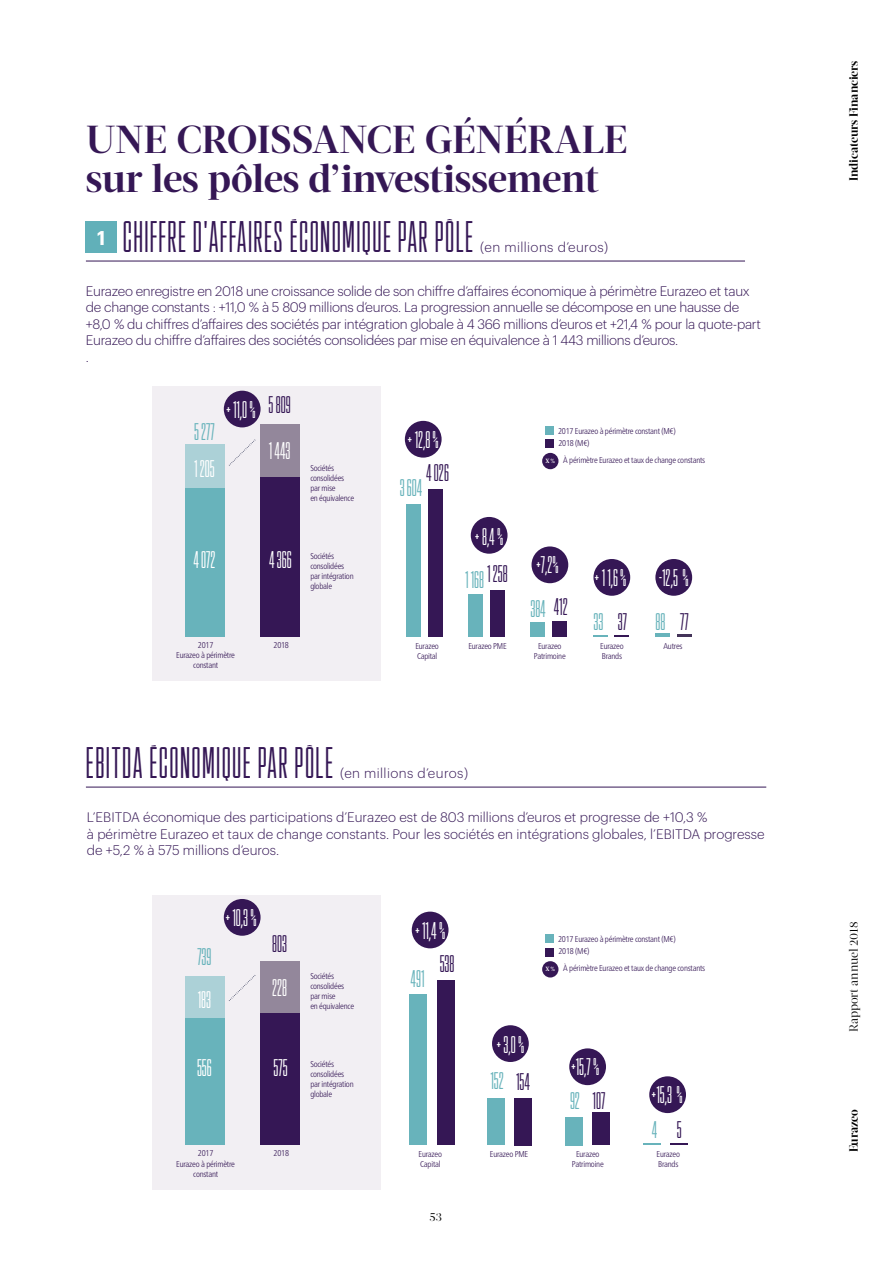
<style>
.page{position:relative;width:893px;height:1263px;background:#fff}
.page>*{position:absolute;margin:0;border:0;box-sizing:border-box;transform-origin:0 0}
.t1{font:43.95px "Plaak 2 Griffon 22 Light";letter-spacing:.03em;color:#351755}
.t2{font:700 39px/39px "Acta Headline";letter-spacing:-.01em;color:#351755}
.t3{font:24px "Plaak 2 Griffon 22 Light";color:#fff}
.t4{font:24px "Plaak 2 Griffon 22 Light";color:#68b3bb}
.t5{font:24px "Plaak 2 Griffon 22 Light";color:#351755}
.t6{font:600 19.5px "Graphik";color:#fff}
.t7{font:300 13.5px/16.5px "Graphik";letter-spacing:-.02em;color:#351755}
.t8{font:300 13.5px/16.5px "Graphik";color:#351755}
.t9{font:300 13.5px "Graphik";letter-spacing:.03em;color:#351755}
.t10{font:700 12px "Acta Display";letter-spacing:-.01em;color:#000}
.t11{font:12px "Acta Display";letter-spacing:-.01em;color:#000}
.t12{font:300 condensed 8.4px/10.1px "Frutiger Neue LTW1 G";letter-spacing:-.025em;color:#351755}
.t13{font:700 6px "Acta";color:#fff}
.s1{color:#351755}
.s2{color:#68b3bb}
</style>
<div class="page">
<hr style="left:86px;top:787px;width:680px;height:1px;background:#351755">
<hr style="left:86px;top:261px;width:659px;height:1px;background:#351755">
<div style="left:86px;top:221px;width:31px;height:31px;background:#61b0b9"></div>
<div style="left:152px;top:386px;width:229px;height:295px;background:#f2eff3"></div>
<div style="left:185px;top:444px;width:39px;height:44px;background:#acd1d7"></div>
<div style="left:261px;top:425px;width:39px;height:52px;background:#93879b"></div>
<div style="left:185px;top:488px;width:39px;height:149px;background:#68b3bb"></div>
<div style="left:261px;top:477px;width:39px;height:160px;background:#351755"></div>
<div style="left:428px;top:489px;width:14px;height:148px;background:#351755"></div>
<div style="left:490px;top:591px;width:14px;height:46px;background:#351755"></div>
<div style="left:553px;top:622px;width:14px;height:15px;background:#351755"></div>
<svg style="left:615px;top:635px;width:14px;height:2px"></svg>
<hr style="left:677px;top:634px;width:14px;height:3px;background:#443459">
<div style="left:406px;top:504px;width:14px;height:133px;background:#68b3bb"></div>
<div style="left:468px;top:594px;width:15px;height:43px;background:#68b3bb"></div>
<div style="left:531px;top:623px;width:14px;height:14px;background:#68b3bb"></div>
<svg style="left:593px;top:636px;width:14px;height:1px"></svg>
<hr style="left:655px;top:633px;width:15px;height:4px;background:#68b3bb">
<div style="left:224px;top:391px;width:37px;height:36px;background:#351755;border-radius:50%"></div>
<div style="left:405px;top:421px;width:37px;height:37px;background:#351755;border-radius:50%"></div>
<div style="left:542px;top:453px;width:16px;height:16px;background:#351755;border-radius:50%"></div>
<div style="left:471px;top:517px;width:36px;height:37px;background:#351755;border-radius:50%"></div>
<div style="left:655px;top:559px;width:37px;height:37px;background:#351755;border-radius:50%"></div>
<div style="left:593px;top:559px;width:37px;height:37px;background:#351755;border-radius:50%"></div>
<svg style="left:229px;top:439px;width:27px;height:27px"></svg>
<div style="left:531px;top:546px;width:37px;height:37px;background:#351755;border-radius:50%"></div>
<div style="left:545px;top:440px;width:9px;height:8px;background:#351755"></div>
<div style="left:545px;top:426px;width:9px;height:9px;background:#68b3bb"></div>
<div style="left:152px;top:895px;width:229px;height:294px;background:#f2eff3"></div>
<div style="left:185px;top:976px;width:39px;height:42px;background:#acd1d7"></div>
<div style="left:261px;top:962px;width:39px;height:52px;background:#93879b"></div>
<div style="left:185px;top:1018px;width:39px;height:127px;background:#68b3bb"></div>
<div style="left:261px;top:1014px;width:39px;height:131px;background:#351755"></div>
<div style="left:437px;top:980px;width:17px;height:165px;background:#351755"></div>
<div style="left:515px;top:1098px;width:17px;height:47px;background:#351755"></div>
<div style="left:592px;top:1112px;width:18px;height:33px;background:#351755"></div>
<svg style="left:670px;top:1143px;width:18px;height:2px"></svg>
<div style="left:409px;top:995px;width:18px;height:150px;background:#68b3bb"></div>
<div style="left:487px;top:1098px;width:18px;height:47px;background:#68b3bb"></div>
<div style="left:565px;top:1117px;width:18px;height:28px;background:#68b3bb"></div>
<svg style="left:643px;top:1144px;width:18px;height:1px"></svg>
<div style="left:224px;top:899px;width:37px;height:37px;background:#351755;border-radius:50%"></div>
<div style="left:412px;top:912px;width:36px;height:36px;background:#351755;border-radius:50%"></div>
<div style="left:542px;top:961px;width:16px;height:16px;background:#351755;border-radius:50%"></div>
<div style="left:492px;top:1025px;width:37px;height:37px;background:#351755;border-radius:50%"></div>
<div style="left:649px;top:1076px;width:37px;height:37px;background:#351755;border-radius:50%"></div>
<svg style="left:228px;top:975px;width:28px;height:26px"></svg>
<div style="left:569px;top:1048px;width:37px;height:37px;background:#351755;border-radius:50%"></div>
<div style="left:545px;top:948px;width:9px;height:8px;background:#351755"></div>
<div style="left:545px;top:935px;width:9px;height:8px;background:#68b3bb"></div>
<h2 class="t2" style="left:86px;top:120px;width:543px">UNE CROISSANCE GÉNÉRALE sur les pôles d’investissement</h2>
<h3 class="t6" style="left:97px;top:223px;width:10px">1</h3>
<h1 class="t1" style="left:123px;top:217px;width:352px">CHIFFRE D'AFFAIRES ÉCONOMIQUE PAR PÔLE</h1>
<h3 class="t9" style="left:480px;top:237px;width:129px">(en millions d’euros)</h3>
<p class="t7" style="left:86px;top:282px;width:676px">Eurazeo enregistre en 2018 une croissance solide de son chiffre d’affaires économique à périmètre Eurazeo et taux de change constants : +11,0 % à 5 809 millions d’euros. La progression annuelle se décompose en une hausse de +8,0 % du chiffres d’affaires des sociétés par intégration globale à 4 366 millions d’euros et +21,4 % pour la quote-part Eurazeo du chiffre d’affaires des sociétés consolidées par mise en équivalence à 1 443 millions d’euros.<br>.</p>
<h3 class="t4" style="left:194px;top:420px;width:22px">5 277</h3>
<h3 class="t3" style="left:194px;top:458px;width:22px">1 205</h3>
<h3 class="t3" style="left:226px;top:399px;width:31px">+ 11,0 %</h3>
<h3 class="t5" style="left:269px;top:394px;width:24px">5 809</h3>
<h3 class="t3" style="left:269px;top:440px;width:23px">1 443</h3>
<h3 class="t3" style="left:193px;top:548px;width:24px">4 072</h3>
<h3 class="t3" style="left:269px;top:548px;width:24px">4 366</h3>
<p class="t12" style="left:310px;top:463px;width:45px">Sociétés consolidées par mise<br>en équivalence</p>
<p class="t12" style="left:310px;top:551px;width:45px">Sociétés consolidées par intégration globale</p>
<h3 class="t3" style="left:408px;top:429px;width:33px">+ 12,8 %</h3>
<h3 class="t5" style="left:426px;top:462px;width:24px">4 026</h3>
<h3 class="t4" style="left:400px;top:476px;width:24px">3 604</h3>
<h3 class="t3" style="left:475px;top:525px;width:30px">+ 8,4 %</h3>
<h3 class="t4" style="left:465px;top:569px;width:44px">1 168 <sup>1</sup> <sup>258</sup></h3>
<p class="t12" style="left:558px;top:425px;width:119px;line-height:12.3px">2017 Eurazeo à périmètre constant (M€)<br>2018 (M€)</p>
<p class="t12" style="left:563px;top:455px;width:144px">À périmètre Eurazeo et taux de change constants</p>
<p class="t13" style="left:545px;top:457px;width:11px">X %</p>
<h3 class="t3" style="left:536px;top:554px;width:24px">+7,2%</h3>
<h3 class="t4" style="left:530px;top:597px;width:39px">384 <span class="s1">412</span></h3>
<h3 class="t3" style="left:595px;top:567px;width:33px">+ 1 1,6 %</h3>
<h3 class="t3" style="left:659px;top:567px;width:32px">-12,5 %</h3>
<h3 class="t4" style="left:593px;top:611px;width:97px">33 <span class="s1">37</span> 88 <span class="s1">77</span></h3>
<p class="t12" style="left:274px;top:640px;width:17px">2018</p>
<p class="t12" style="left:176px;top:640px;width:60px;text-align:center">2017<br>Eurazeo à périmètre constant</p>
<p class="t12" style="left:415px;top:641px;width:25px">Eurazeo<br>Capital</p>
<p class="t12" style="left:468px;top:641px;width:40px">Eurazeo PME</p>
<p class="t12" style="left:534px;top:641px;width:33px;text-align:center">Eurazeo<br>Patrimoine</p>
<p class="t12" style="left:600px;top:641px;width:25px">Eurazeo<br>Brands</p>
<p class="t12" style="left:664px;top:641px;width:21px">Autres</p>
<h1 class="t1" style="left:86px;top:743px;width:249px">EBITDA ÉCONOMIQUE PAR PÔLE</h1>
<h3 class="t9" style="left:340px;top:763px;width:129px">(en millions d’euros)</h3>
<p class="t8" style="left:87px;top:808px;width:679px">L’EBITDA économique des participations d’Eurazeo est de 803 millions d’euros et progresse de +10,3 %<br>à périmètre Eurazeo et taux de change constants. Pour les sociétés en intégrations globales, l’EBITDA progresse de +5,2 % à 575 millions d’euros.</p>
<h3 class="t4" style="left:197px;top:945px;width:16px">739</h3>
<h3 class="t3" style="left:198px;top:989px;width:15px">183</h3>
<h3 class="t3" style="left:225px;top:907px;width:33px">+ 10,3 %</h3>
<h3 class="t5" style="left:272px;top:933px;width:16px">803</h3>
<h3 class="t3" style="left:272px;top:977px;width:17px">228</h3>
<h3 class="t3" style="left:197px;top:1056px;width:16px">556</h3>
<h3 class="t3" style="left:273px;top:1056px;width:16px">575</h3>
<p class="t12" style="left:310px;top:971px;width:45px">Sociétés consolidées par mise<br>en équivalence</p>
<p class="t12" style="left:310px;top:1059px;width:45px">Sociétés consolidées par intégration globale</p>
<h3 class="t3" style="left:415px;top:919px;width:32px">+ 11,4 %</h3>
<h3 class="t4" style="left:411px;top:967px;width:15px">491</h3>
<h3 class="t5" style="left:440px;top:953px;width:16px">538</h3>
<p class="t12" style="left:558px;top:933px;width:119px;line-height:12.3px">2017 Eurazeo à périmètre constant (M€)<br>2018 (M€)</p>
<p class="t12" style="left:563px;top:963px;width:144px">À périmètre Eurazeo et taux de change constants</p>
<p class="t13" style="left:545px;top:965px;width:11px">X %</p>
<h3 class="t3" style="left:496px;top:1034px;width:29px">+ 3,0 %</h3>
<h3 class="t4" style="left:490px;top:1070px;width:41px">152 <span class="s1">154</span></h3>
<h3 class="t3" style="left:571px;top:1056px;width:30px">+15,7 %</h3>
<h3 class="t5" style="left:570px;top:1089px;width:37px"><span class="s2">92</span> 107</h3>
<h3 class="t3" style="left:652px;top:1084px;width:33px">+15,3 %</h3>
<h3 class="t4" style="left:652px;top:1119px;width:31px">4 <span class="s1">5</span></h3>
<p class="t12" style="left:274px;top:1148px;width:17px">2018</p>
<p class="t12" style="left:176px;top:1148px;width:60px;text-align:center">2017<br>Eurazeo à périmètre constant</p>
<p class="t12" style="left:419px;top:1149px;width:25px">Eurazeo<br>Capital</p>
<p class="t12" style="left:490px;top:1149px;width:40px">Eurazeo PME</p>
<p class="t12" style="left:572px;top:1149px;width:33px;text-align:center">Eurazeo<br>Patrimoine</p>
<p class="t12" style="left:657px;top:1149px;width:25px">Eurazeo<br>Brands</p>
<h3 class="t11" style="left:430px;top:1209px;width:14px">53</h3>
<h3 class="t10" style="left:846px;top:181px;width:122px;rotate:-90deg">Indicateurs Financiers</h3>
<h3 class="t11" style="left:847px;top:1032px;width:112px;rotate:-90deg">Rapport annuel 2018</h3>
<h3 class="t10" style="left:846px;top:1152px;width:45px;rotate:-90deg">Eurazeo</h3>
</div>
